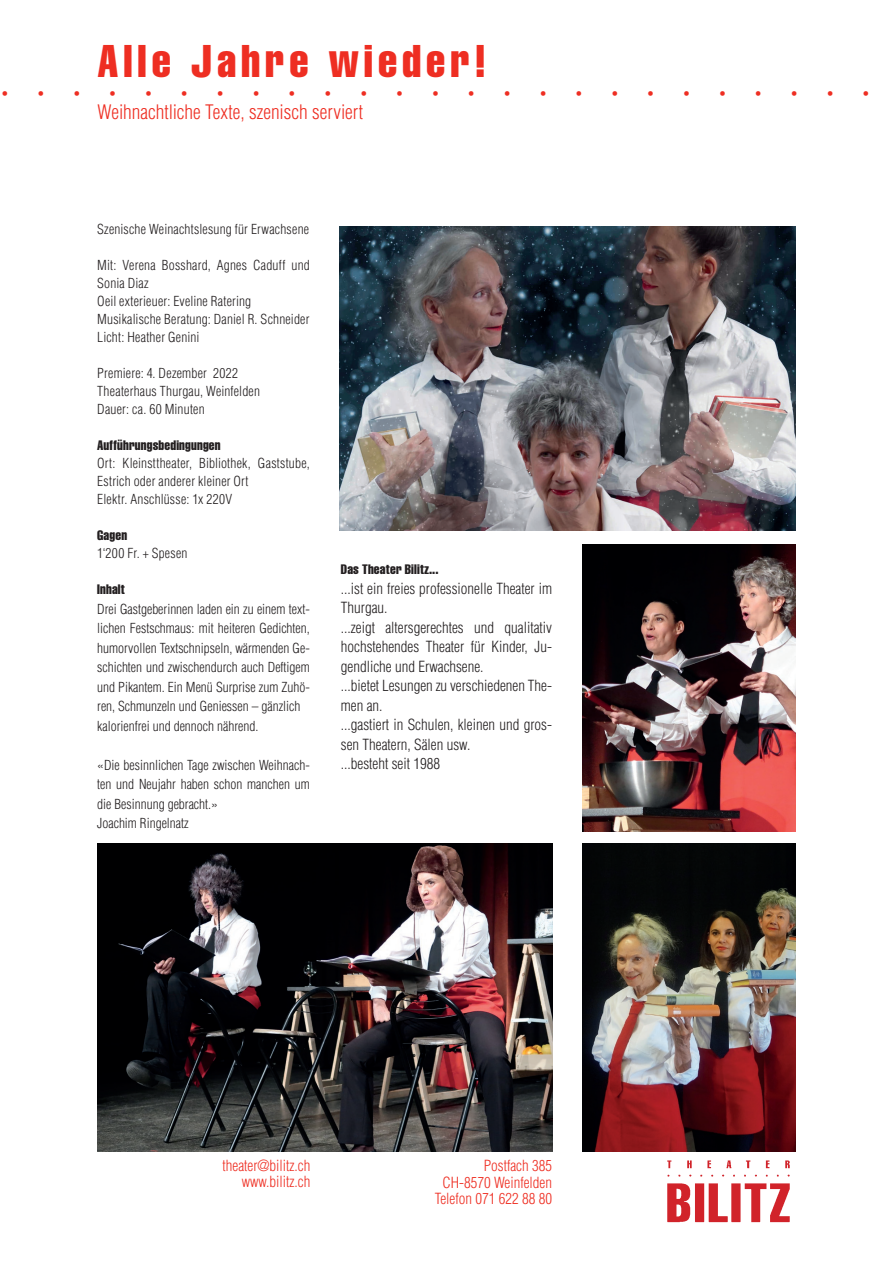
<style>
.page{position:relative;width:893px;height:1263px;background:#fff}
.page>*{position:absolute;margin:0;border:0;box-sizing:border-box;transform-origin:0 0}
.t1{font:45px "Helvetica LT Std Comp";letter-spacing:.11em;color:#ee2e22}
.t2{font:21px "Helvetica";color:#ee2e22}
.t3{font:300 condensed 19.5px "Helvetica LT Std";color:#ee2e22}
.t4{font:300 condensed 15px/19.5px "Helvetica LT Std";color:#231f20}
.t5{font:300 condensed 15px/16.5px "Helvetica LT Std";color:#ee2e22;text-align:right}
.t6{font:300 condensed 13.5px/19.5px "Helvetica LT Std";color:#231f20}
.t7{font:300 condensed 13.5px "Helvetica LT Std";letter-spacing:.02em;color:#231f20}
.t8{font:13.5px "Helvetica LT Std Comp";letter-spacing:.015em;color:#231f20}
</style>
<div class="page">
<img style="left:340px;top:227px;width:455px;height:304px">
<img style="left:667px;top:1160px;width:123px;height:63px">
<img style="left:98px;top:843px;width:455px;height:308px">
<img style="left:582px;top:544px;width:213px;height:287px">
<img style="left:582px;top:843px;width:213px;height:308px">
<h1 class="t1" style="left:98px;top:33px;width:390px">Alle Jahre wieder!</h1>
<h3 class="t3" style="left:98px;top:100px;width:267px">Weihnachtliche Texte, szenisch serviert</h3>
<h2 class="t2" style="left:1px;top:78px;width:45px">• •</h2>
<h2 class="t2" style="left:73px;top:78px;width:45px">• •</h2>
<h2 class="t2" style="left:145px;top:78px;width:45px">• •</h2>
<h2 class="t2" style="left:217px;top:78px;width:45px">• •</h2>
<h2 class="t2" style="left:288px;top:78px;width:45px">• •</h2>
<h2 class="t2" style="left:360px;top:78px;width:45px">• •</h2>
<h2 class="t2" style="left:432px;top:78px;width:45px">• •</h2>
<h2 class="t2" style="left:503px;top:78px;width:45px">• •</h2>
<h2 class="t2" style="left:575px;top:78px;width:45px">• •</h2>
<h2 class="t2" style="left:647px;top:78px;width:45px">• •</h2>
<h2 class="t2" style="left:719px;top:78px;width:45px">• •</h2>
<h2 class="t2" style="left:790px;top:78px;width:45px">• •</h2>
<h2 class="t2" style="left:862px;top:78px;width:9px">•</h2>
<p class="t7" style="left:97px;top:221px;width:213px">Szenische Weinachtslesung für Erwachsene</p>
<p class="t6" style="left:97px;top:256px;width:214px;line-height:18px">Mit: Verena Bosshard, Agnes Caduff und<br>Sonia Diaz<br>Oeil exterieuer: Eveline Ratering<br>Musikalische Beratung: Daniel R. Schneider<br>Licht: Heather Genini</p>
<p class="t6" style="left:97px;top:364px;width:164px;line-height:18px">Premiere: 4. Dezember 2022<br>Theaterhaus Thurgau, Weinfelden<br>Dauer: ca. 60 Minuten</p>
<p class="t8" style="left:97px;top:437px;width:125px">Aufführungsbedingungen</p>
<p class="t6" style="left:97px;top:454px;width:214px;line-height:18px">Ort: Kleinsttheater, Bibliothek, Gaststube,<br>Estrich oder anderer kleiner Ort<br>Elektr. Anschlüsse: 1x 220V</p>
<p class="t8" style="left:97px;top:527px;width:31px">Gagen</p>
<p class="t7" style="left:97px;top:545px;width:92px">1‘200 Fr. + Spesen</p>
<p class="t8" style="left:97px;top:581px;width:29px">Inhalt</p>
<p class="t6" style="left:97px;top:599px;width:214px">Drei Gastgeberinnen laden ein zu einem text&shy;lichen Festschmaus: mit heiteren Gedichten, humorvollen Textschnipseln, wärmenden Ge&shy;schichten und zwischendurch auch Deftigem und Pikantem. Ein Menü Surprise zum Zuhö&shy;ren, Schmunzeln und Geniessen – gänzlich kalorienfrei und dennoch nährend.</p>
<p class="t6" style="left:97px;top:755px;width:214px">«Die besinnlichen Tage zwischen Weihnach&shy;ten und Neujahr haben schon manchen um die Besinnung gebracht.»<br>Joachim Ringelnatz</p>
<p class="t8" style="left:341px;top:561px;width:99px">Das Theater Bilitz...</p>
<p class="t4" style="left:341px;top:578px;width:213px">...ist ein freies professionelle Theater im<br>Thurgau.<br>...zeigt altersgerechtes und qualitativ hochstehendes Theater für Kinder, Ju&shy;gendliche und Erwachsene.<br>...bietet Lesungen zu verschiedenen The&shy;men an.<br>...gastiert in Schulen, kleinen und gros&shy;sen Theatern, Sälen usw.<br>...besteht seit 1988</p>
<p class="t5" style="left:223px;top:1157px;width:89px">theater@bilitz.ch www.bilitz.ch</p>
<p class="t5" style="left:435px;top:1157px;width:119px">Postfach 385<br>CH-8570 Weinfelden<br>Telefon 071 622 88 80</p>
</div>
